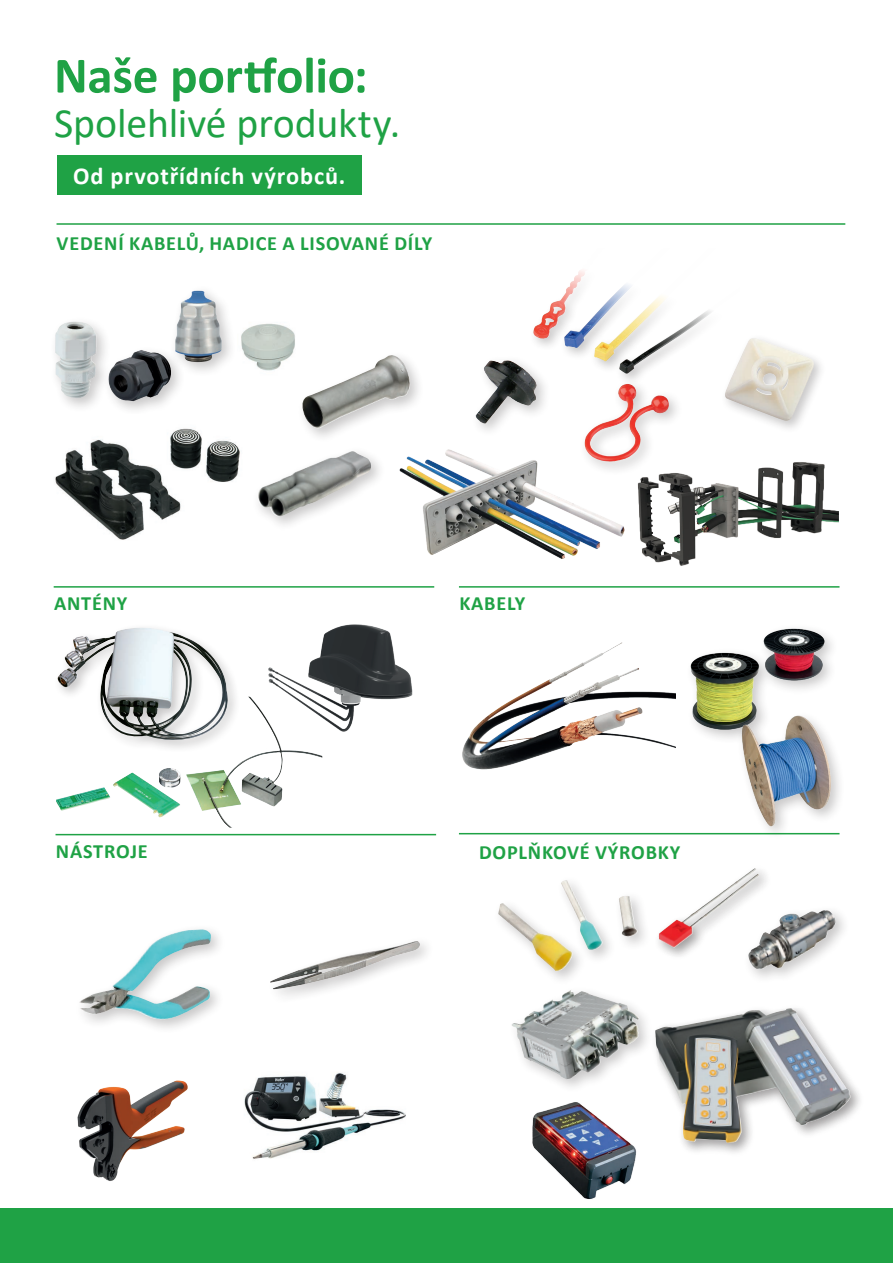
<style>
.page{position:relative;width:893px;height:1263px;background:#fff}
.page>*{position:absolute;margin:0;border:0;box-sizing:border-box;transform-origin:0 0}
.t1{font:700 51.3px "Calibri";letter-spacing:-.005em;color:#1fa245}
.t2{font:41.85px "Calibri";letter-spacing:-.005em;color:#1fa245}
.t3{font:700 24.3px "Calibri";letter-spacing:.035em;color:#fff}
.t4{font:700 20.25px "Calibri";letter-spacing:.04em;color:#1fa245}
</style>
<div class="page">
<div style="left:0;top:1209px;width:893px;height:54px;background:#1fa245"></div>
<div style="left:57px;top:155px;width:305px;height:39px;background:#1fa245"></div>
<hr style="left:57px;top:223px;width:788px;height:2px;background:#1fa245">
<div style="left:74px;top:923px;width:152px;height:112px;background:#231f20;opacity:.25"></div>
<img style="left:177px;top:929px;width:25px;height:3px">
<hr style="left:56px;top:834px;width:380px;height:1px;background:#1fa245">
<img style="left:57px;top:627px;width:174px;height:117px">
<img style="left:234px;top:624px;width:179px;height:108px">
<img style="left:159px;top:697px;width:163px;height:131px">
<img style="left:77px;top:1080px;width:111px;height:101px">
<img style="left:244px;top:1072px;width:162px;height:87px">
<div style="left:266px;top:936px;width:169px;height:68px;background:#231f20;opacity:.25"></div>
<img style="left:300px;top:941px;width:116px;height:28px">
<hr style="left:459px;top:833px;width:380px;height:1px;background:#1fa245">
<hr style="left:54px;top:586px;width:380px;height:2px;background:#1fa245">
<hr style="left:459px;top:586px;width:380px;height:2px;background:#1fa245">
<div style="left:50px;top:316px;width:136px;height:100px;background:#231f20;opacity:.25"></div>
<img style="left:55px;top:322px;width:39px;height:76px">
<div style="left:297px;top:350px;width:128px;height:93px;background:#231f20;opacity:.25"></div>
<img style="left:297px;top:355px;width:113px;height:77px">
<img style="left:241px;top:323px;width:57px;height:54px">
<img style="left:53px;top:415px;width:187px;height:125px">
<div style="left:170px;top:285px;width:67px;height:93px;background:#231f20;opacity:.25"></div>
<img style="left:175px;top:291px;width:47px;height:71px">
<div style="left:252px;top:446px;width:134px;height:86px;background:#231f20;opacity:.25"></div>
<img style="left:257px;top:451px;width:115px;height:66px">
<img style="left:690px;top:628px;width:142px;height:105px">
<img style="left:462px;top:642px;width:213px;height:128px">
<img style="left:705px;top:701px;width:135px;height:134px">
<div style="left:654px;top:1004px;width:209px;height:152px;background:#231f20;opacity:.25"></div>
<img style="left:748px;top:1008px;width:43px;height:7px">
<div style="left:493px;top:875px;width:159px;height:111px;background:#231f20;opacity:.25"></div>
<img style="left:561px;top:880px;width:20px;height:47px">
<div style="left:743px;top:905px;width:108px;height:79px;background:#231f20;opacity:.25"></div>
<img style="left:748px;top:910px;width:88px;height:59px">
<div style="left:506px;top:985px;width:148px;height:109px;background:#231f20;opacity:.25"></div>
<img style="left:549px;top:990px;width:22px;height:11px">
<img style="left:532px;top:1097px;width:132px;height:102px">
<div style="left:653px;top:863px;width:121px;height:99px;background:#231f20;opacity:.25"></div>
<div style="left:654px;top:864px;width:118px;height:96px;background:#231f20;opacity:.25"></div>
<img style="left:723px;top:868px;width:31px;height:23px">
<div style="left:529px;top:248px;width:221px;height:138px;background:#231f20;opacity:.25"></div>
<img style="left:630px;top:248px;width:78px;height:75px">
<div style="left:579px;top:378px;width:105px;height:99px;background:#231f20;opacity:.25"></div>
<img style="left:597px;top:384px;width:30px;height:42px">
<div style="left:470px;top:355px;width:81px;height:83px;background:#231f20;opacity:.25"></div>
<img style="left:476px;top:360px;width:28px;height:63px">
<div style="left:720px;top:333px;width:107px;height:101px;background:#231f20;opacity:.25"></div>
<img style="left:741px;top:338px;width:12px;height:19px">
<img style="left:399px;top:445px;width:229px;height:114px">
<img style="left:628px;top:440px;width:211px;height:148px">
<h1 class="t1" style="left:54px;top:39px;width:315px">Naše portfolio:</h1>
<h2 class="t2" style="left:54px;top:94px;width:348px">Spolehlivé produkty.</h2>
<p class="t3" style="left:73px;top:158px;width:274px">Od prvotřídních výrobců.</p>
<p class="t4" style="left:57px;top:229px;width:377px">VEDENÍ KABELŮ, HADICE A LISOVANÉ DÍLY</p>
<p class="t4" style="left:54px;top:589px;width:75px">ANTÉNY</p>
<p class="t4" style="left:459px;top:589px;width:67px">KABELY</p>
<p class="t4" style="left:56px;top:837px;width:93px">NÁSTROJE</p>
<p class="t4" style="left:479px;top:837px;width:203px">DOPLŇKOVÉ VÝROBKY</p>
</div>
